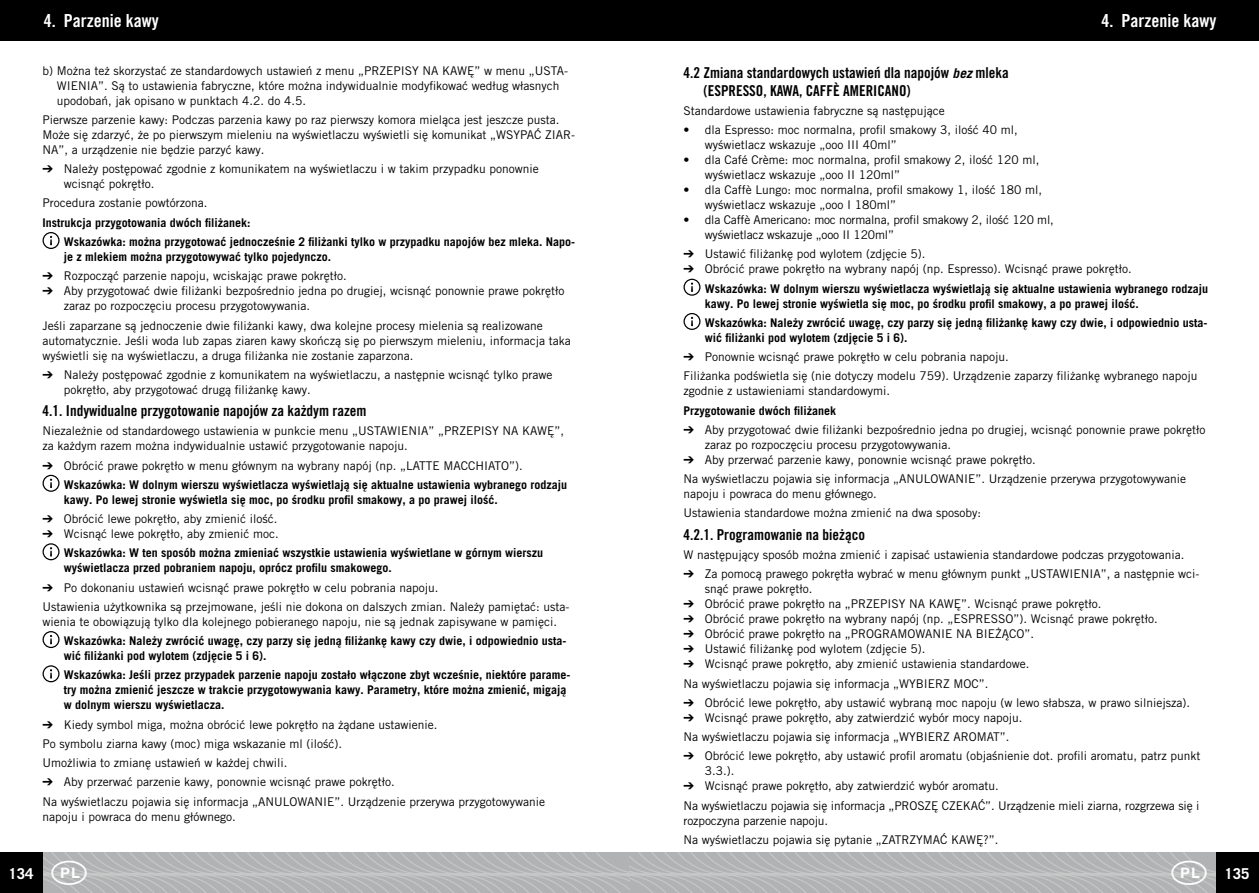
<style>
.page{position:relative;width:1259px;height:893px;background:#fff}
.page>*{position:absolute;margin:0;border:0;box-sizing:border-box;transform-origin:0 0}
.t1{font:18px "Trade Gothic LT Pro Bd Cn 20";color:#fff}
.t2{font:15px/18px "Trade Gothic LT Pro Bd Cn 20";color:#000}
.t3{font:700 15px "Trade Gothic LT Pro";color:#fff}
.t4{font:12px/15px "Trade Gothic LT Pro";color:#000}
.t5{font:700 12px/19.2px "Trade Gothic LT Pro";color:#000}
.s1{font-weight:400}
.s2{font-family:"Trade Gothic LT Pro";font-weight:700;font-style:italic;font-size:13.5px}
</style>
<div class="page">
<svg style="left:43px;top:232px;width:17px;height:17px"></svg>
<svg style="left:43px;top:475px;width:17px;height:17px"></svg>
<svg style="left:43px;top:543px;width:17px;height:17px"></svg>
<svg style="left:43px;top:631px;width:17px;height:17px"></svg>
<svg style="left:43px;top:665px;width:17px;height:17px"></svg>
<svg style="left:683px;top:279px;width:17px;height:17px"></svg>
<svg style="left:683px;top:313px;width:17px;height:17px"></svg>
<div style="left:0;top:0;width:1259px;height:40px;background:#000"></div>
<div style="left:1216px;top:853px;width:43px;height:40px;background:#000"></div>
<div style="left:0;top:853px;width:42px;height:40px;background:#000"></div>
<svg style="left:42px;top:853px;width:1174px;height:40px;background:#b5b6b7"></svg>
<h1 class="t1" style="left:44px;top:9px;width:116px">4. Parzenie kawy</h1>
<h1 class="t1" style="left:1101px;top:9px;width:116px">4. Parzenie kawy</h1>
<p class="t4" style="left:57px;top:63px;width:513px;text-indent:-14px">b) Można też skorzystać ze standardowych ustawień z menu „PRZEPISY NA KAWĘ” w menu „USTA-<br>WIENIA”. Są to ustawienia fabryczne, które można indywidualnie modyfikować według własnych upodobań, jak opisano w punktach 4.2. do 4.5.</p>
<p class="t4" style="left:43px;top:112px;width:534px">Pierwsze parzenie kawy: Podczas parzenia kawy po raz pierwszy komora mieląca jest jeszcze pusta.<br>Może się zdarzyć, że po pierwszym mieleniu na wyświetlaczu wyświetli się komunikat „WSYPAĆ ZIAR-<br>NA”, a urządzenie nie będzie parzyć kawy.</p>
<p class="t4" style="left:64px;top:161px;width:476px;text-indent:-21px">➔ Należy postępować zgodnie z komunikatem na wyświetlaczu i w takim przypadku ponownie wcisnąć pokrętło.</p>
<p class="t4" style="left:43px;top:196px;width:166px">Procedura zostanie powtórzona.</p>
<p class="t5" style="left:64px;top:213px;width:513px;text-indent:-21px">Instrukcja przygotowania dwóch filiżanek:<br>Wskazówka: można przygotować jednocześnie 2 filiżanki tylko w przypadku napojów bez mleka. Napo-</p>
<p class="t5" style="left:64px;top:247px;width:269px">je z mlekiem można przygotowywać tylko pojedynczo.</p>
<p class="t4" style="left:43px;top:268px;width:306px">➔ Rozpocząć parzenie napoju, wciskając prawe pokrętło.</p>
<p class="t4" style="left:64px;top:283px;width:502px;text-indent:-21px">➔ Aby przygotować dwie filiżanki bezpośrednio jedna po drugiej, wcisnąć ponownie prawe pokrętło zaraz po rozpoczęciu procesu przygotowywania.</p>
<p class="t4" style="left:43px;top:318px;width:530px">Jeśli zaparzane są jednoczenie dwie filiżanki kawy, dwa kolejne procesy mielenia są realizowane automatycznie. Jeśli woda lub zapas ziaren kawy skończą się po pierwszym mieleniu, informacja taka wyświetli się na wyświetlaczu, a druga filiżanka nie zostanie zaparzona.</p>
<p class="t4" style="left:64px;top:367px;width:490px;text-indent:-21px">➔ Należy postępować zgodnie z komunikatem na wyświetlaczu, a następnie wcisnąć tylko prawe pokrętło, aby przygotować drugą filiżankę kawy.</p>
<p class="t2" style="left:43px;top:402px;width:325px">4.1. Indywidualne przygotowanie napojów za każdym razem</p>
<p class="t4" style="left:43px;top:423px;width:523px">Niezależnie od standardowego ustawienia w punkcie menu „USTAWIENIA” „PRZEPISY NA KAWĘ”, za każdym razem można indywidualnie ustawić przygotowanie napoju.</p>
<p class="t5" style="left:64px;top:455px;width:505px;text-indent:-21px">➔ <span class="s1">Obrócić prawe pokrętło w menu głównym na wybrany napój (np. „LATTE MACCHIATO”).<br></span>Wskazówka: W dolnym wierszu wyświetlacza wyświetlają się aktualne ustawienia wybranego rodzaju</p>
<p class="t5" style="left:64px;top:490px;width:436px">kawy. Po lewej stronie wyświetla się moc, po środku profil smakowy, a po prawej ilość.</p>
<p class="t4" style="left:43px;top:511px;width:236px">➔ Obrócić lewe pokrętło, aby zmienić ilość.</p>
<p class="t5" style="left:64px;top:524px;width:481px;text-indent:-21px">➔ <span class="s1">Wcisnąć lewe pokrętło, aby zmienić moc.<br></span>Wskazówka: W ten sposób można zmieniać wszystkie ustawienia wyświetlane w górnym wierszu</p>
<p class="t5" style="left:64px;top:558px;width:329px">wyświetlacza przed pobraniem napoju, oprócz profilu smakowego.</p>
<p class="t4" style="left:43px;top:577px;width:528px;line-height:19.2px">➔ Po dokonaniu ustawień wcisnąć prawe pokrętło w celu pobrania napoju.<br>Ustawienia użytkownika są przejmowane, jeśli nie dokona on dalszych zmian. Należy pamiętać: usta-</p>
<p class="t4" style="left:43px;top:614px;width:516px">wienia te obowiązują tylko dla kolejnego pobieranego napoju, nie są jednak zapisywane w pamięci.</p>
<p class="t5" style="left:64px;top:633px;width:504px;line-height:15px">Wskazówka: Należy zwrócić uwagę, czy parzy się jedną filiżankę kawy czy dwie, i odpowiednio usta&shy;wić filiżanki pod wylotem (zdjęcie 5 i 6).</p>
<p class="t5" style="left:64px;top:667px;width:508px;line-height:15px">Wskazówka: Jeśli przez przypadek parzenie napoju zostało włączone zbyt wcześnie, niektóre parame&shy;try można zmienić jeszcze w trakcie przygotowywania kawy. Parametry, które można zmienić, migają w dolnym wierszu wyświetlacza.</p>
<p class="t4" style="left:43px;top:715px;width:396px;line-height:19.2px">➔ Kiedy symbol miga, można obrócić lewe pokrętło na żądane ustawienie.<br>Po symbolu ziarna kawy (moc) miga wskazanie ml (ilość).<br>Umożliwia to zmianę ustawień w każdej chwili.</p>
<p class="t4" style="left:43px;top:772px;width:504px;line-height:19.2px">➔ Aby przerwać parzenie kawy, ponownie wcisnąć prawe pokrętło.<br>Na wyświetlaczu pojawia się informacja „ANULOWANIE”. Urządzenie przerywa przygotowywanie</p>
<p class="t4" style="left:43px;top:809px;width:195px">napoju i powraca do menu głównego.</p>
<p class="t2" style="left:703px;top:63px;width:307px;text-indent:-20px">4.2 Zmiana standardowych ustawień dla napojów <span class="s2">bez</span> mleka (ESPRESSO, KAWA, CAFFÈ AMERICANO)</p>
<p class="t4" style="left:683px;top:103px;width:263px">Standardowe ustawienia fabryczne są następujące</p>
<p class="t4" style="left:705px;top:122px;width:314px;text-indent:-21px">• dla Espresso: moc normalna, profil smakowy 3, ilość 40 ml, wyświetlacz wskazuje „ooo III 40ml”</p>
<p class="t4" style="left:705px;top:152px;width:336px;text-indent:-21px">• dla Café Crème: moc normalna, profil smakowy 2, ilość 120 ml, wyświetlacz wskazuje „ooo II 120ml”</p>
<p class="t4" style="left:705px;top:182px;width:339px;text-indent:-21px">• dla Caffè Lungo: moc normalna, profil smakowy 1, ilość 180 ml, wyświetlacz wskazuje „ooo I 180ml”</p>
<p class="t4" style="left:705px;top:212px;width:351px;text-indent:-21px">• dla Caffè Americano: moc normalna, profil smakowy 2, ilość 120 ml, wyświetlacz wskazuje „ooo II 120ml”</p>
<p class="t4" style="left:683px;top:247px;width:243px">➔ Ustawić filiżankę pod wylotem (zdjęcie 5).</p>
<p class="t5" style="left:705px;top:259px;width:505px;text-indent:-21px">➔ <span class="s1">Obrócić prawe pokrętło na wybrany napój (np. Espresso). Wcisnąć prawe pokrętło.<br></span>Wskazówka: W dolnym wierszu wyświetlacza wyświetlają się aktualne ustawienia wybranego rodzaju</p>
<p class="t5" style="left:705px;top:294px;width:504px">kawy. Po lewej stronie wyświetla się moc, po środku profil smakowy, a po prawej ilość.<br>Wskazówka: Należy zwrócić uwagę, czy parzy się jedną filiżankę kawy czy dwie, i odpowiednio usta-</p>
<p class="t5" style="left:705px;top:328px;width:204px">wić filiżanki pod wylotem (zdjęcie 5 i 6).</p>
<p class="t4" style="left:683px;top:347px;width:515px;line-height:19.2px">➔ Ponownie wcisnąć prawe pokrętło w celu pobrania napoju.<br>Filiżanka podświetla się (nie dotyczy modelu 759). Urządzenie zaparzy filiżankę wybranego napoju</p>
<p class="t4" style="left:683px;top:384px;width:208px">zgodnie z ustawieniami standardowymi.</p>
<p class="t5" style="left:683px;top:401px;width:154px">Przygotowanie dwóch filiżanek</p>
<p class="t4" style="left:705px;top:422px;width:502px;text-indent:-21px">➔ Aby przygotować dwie filiżanki bezpośrednio jedna po drugiej, wcisnąć ponownie prawe pokrętło zaraz po rozpoczęciu procesu przygotowywania.</p>
<p class="t4" style="left:683px;top:450px;width:504px;line-height:19.2px">➔ Aby przerwać parzenie kawy, ponownie wcisnąć prawe pokrętło.<br>Na wyświetlaczu pojawia się informacja „ANULOWANIE”. Urządzenie przerywa przygotowywanie</p>
<p class="t4" style="left:683px;top:484px;width:299px;line-height:19.2px">napoju i powraca do menu głównego.<br>Ustawienia standardowe można zmienić na dwa sposoby:</p>
<p class="t2" style="left:683px;top:525px;width:183px">4.2.1. Programowanie na bieżąco</p>
<p class="t4" style="left:683px;top:547px;width:502px">W następujący sposób można zmienić i zapisać ustawienia standardowe podczas przygotowania.</p>
<p class="t4" style="left:705px;top:566px;width:496px;text-indent:-21px">➔ Za pomocą prawego pokrętła wybrać w menu głównym punkt „USTAWIENIA”, a następnie wci&shy;snąć prawe pokrętło.</p>
<p class="t4" style="left:683px;top:596px;width:419px">➔ Obrócić prawe pokrętło na „PRZEPISY NA KAWĘ”. Wcisnąć prawe pokrętło.</p>
<p class="t4" style="left:683px;top:611px;width:476px">➔ Obrócić prawe pokrętło na wybrany napój (np. „ESPRESSO”). Wcisnąć prawe pokrętło.</p>
<p class="t4" style="left:683px;top:626px;width:352px">➔ Obrócić prawe pokrętło na „PROGRAMOWANIE NA BIEŻĄCO”.</p>
<p class="t4" style="left:683px;top:641px;width:243px">➔ Ustawić filiżankę pod wylotem (zdjęcie 5).</p>
<p class="t4" style="left:683px;top:654px;width:347px;line-height:19.2px">➔ Wcisnąć prawe pokrętło, aby zmienić ustawienia standardowe.<br>Na wyświetlaczu pojawia się informacja „WYBIERZ MOC”.</p>
<p class="t4" style="left:683px;top:695px;width:508px">➔ Obrócić lewe pokrętło, aby ustawić wybraną moc napoju (w lewo słabsza, w prawo silniejsza).</p>
<p class="t4" style="left:683px;top:708px;width:340px;line-height:19.2px">➔ Wcisnąć prawe pokrętło, aby zatwierdzić wybór mocy napoju.<br>Na wyświetlaczu pojawia się informacja „WYBIERZ AROMAT”.</p>
<p class="t4" style="left:705px;top:748px;width:497px;text-indent:-21px">➔ Obrócić lewe pokrętło, aby ustawić profil aromatu (objaśnienie dot. profili aromatu, patrz punkt<br>3.3.).</p>
<p class="t4" style="left:683px;top:776px;width:517px;line-height:19.2px">➔ Wcisnąć prawe pokrętło, aby zatwierdzić wybór aromatu.<br>Na wyświetlaczu pojawia się informacja „PROSZĘ CZEKAĆ”. Urządzenie mieli ziarna, rozgrzewa się i</p>
<p class="t4" style="left:683px;top:810px;width:316px;line-height:19.2px">rozpoczyna parzenie napoju.<br>Na wyświetlaczu pojawia się pytanie „ZATRZYMAĆ KAWĘ?”.</p>
<p class="t3" style="left:8px;top:865px;width:27px">134</p>
<p class="t3" style="left:1224px;top:865px;width:27px">135</p>
</div>
